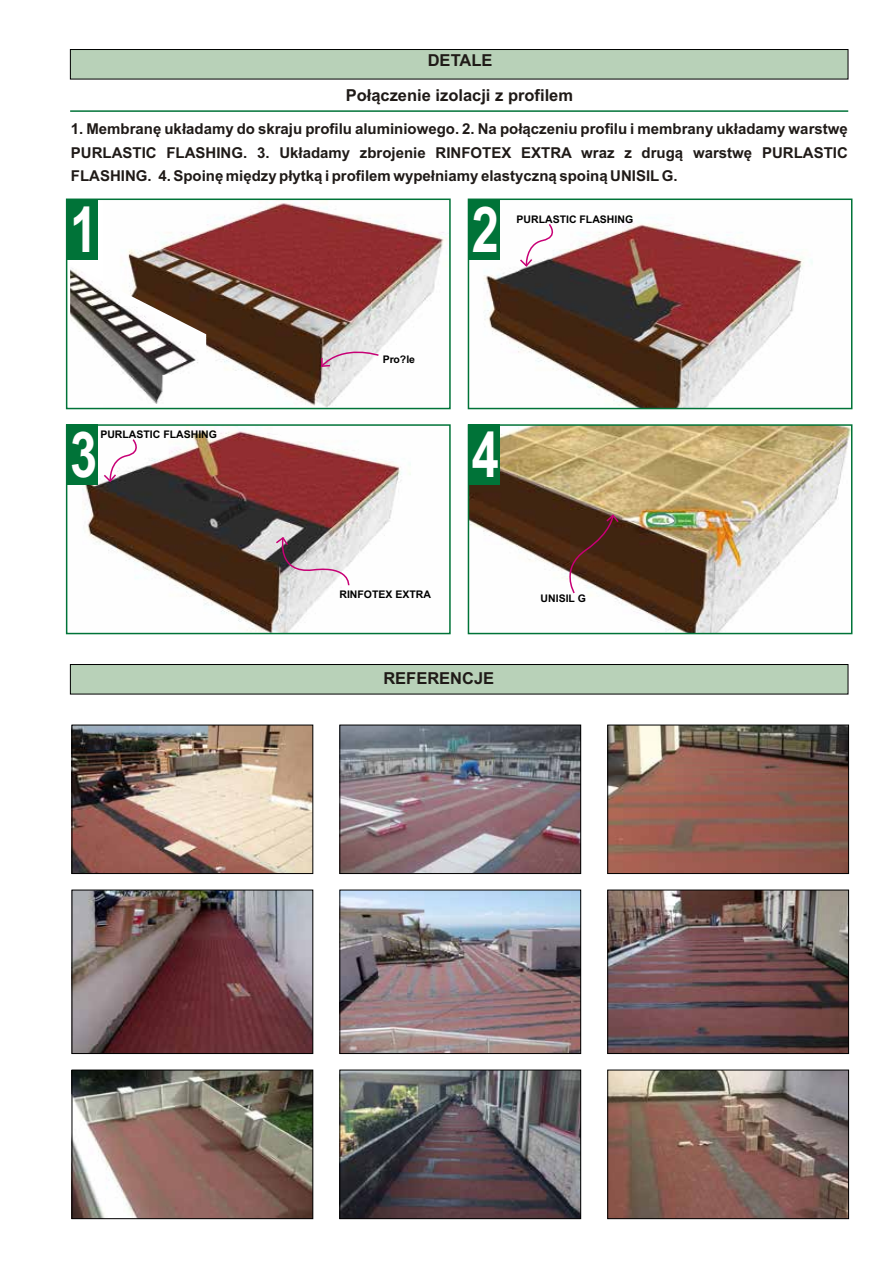
<style>
.page{position:relative;width:894px;height:1263px;background:#fff}
.page>*{position:absolute;margin:0;border:0;box-sizing:border-box;transform-origin:0 0}
.t1{font:700 63.3px "Arial";color:#fff;scale:.77 1}
.t2{font:700 16.5px/35px "Arial";color:#1f1a17;text-align:center}
.t3{font:700 15px/23.2px "Arial";color:#1f1a17;text-align:justify}
.t4{font:700 10.5px "Arial";color:#000}
</style>
<div class="page">
<img style="left:128px;top:203px;width:320px;height:203px">
<div style="left:66px;top:199px;width:385px;height:210px;border:2px solid #007338"></div>
<img style="left:82px;top:429px;width:329px;height:202px">
<div style="left:66px;top:424px;width:385px;height:210px;border:2px solid #007338"></div>
<img style="left:484px;top:222px;width:329px;height:184px">
<div style="left:468px;top:199px;width:385px;height:210px;border:2px solid #007338"></div>
<img style="left:471px;top:427px;width:379px;height:204px">
<div style="left:468px;top:424px;width:385px;height:210px;border:2px solid #007338"></div>
<svg style="left:70px;top:49px;width:778px;height:31px;background:#acc3ac"></svg>
<hr style="left:70px;top:110px;width:778px;height:2px;background:#007338">
<div style="left:66px;top:199px;width:32px;height:61px;background:#007338"></div>
<div style="left:66px;top:424px;width:32px;height:61px;background:#007338"></div>
<div style="left:468px;top:199px;width:32px;height:61px;background:#007338"></div>
<svg style="left:518px;top:223px;width:41px;height:45px"></svg>
<svg style="left:70px;top:664px;width:778px;height:31px;background:#acc3ac"></svg>
<img style="left:74px;top:727px;width:237px;height:145px">
<div style="left:72px;top:725px;width:241px;height:149px;border:1px solid #000"></div>
<img style="left:74px;top:892px;width:237px;height:160px">
<div style="left:72px;top:890px;width:241px;height:164px;border:1px solid #000"></div>
<img style="left:74px;top:1072px;width:237px;height:145px">
<div style="left:72px;top:1070px;width:241px;height:149px;border:1px solid #000"></div>
<img style="left:341px;top:727px;width:238px;height:145px">
<div style="left:339px;top:725px;width:242px;height:149px;border:1px solid #000"></div>
<img style="left:341px;top:892px;width:238px;height:160px">
<div style="left:339px;top:890px;width:242px;height:164px;border:1px solid #000"></div>
<img style="left:341px;top:1072px;width:238px;height:145px">
<div style="left:339px;top:1070px;width:242px;height:149px;border:1px solid #000"></div>
<img style="left:609px;top:727px;width:238px;height:145px">
<div style="left:607px;top:725px;width:242px;height:149px;border:1px solid #000"></div>
<img style="left:609px;top:892px;width:238px;height:160px">
<div style="left:607px;top:890px;width:242px;height:164px;border:1px solid #000"></div>
<img style="left:609px;top:1072px;width:238px;height:145px">
<div style="left:607px;top:1070px;width:242px;height:149px;border:1px solid #000"></div>
<img style="left:70px;top:265px;width:136px;height:139px">
<svg style="left:320px;top:344px;width:60px;height:24px"></svg>
<svg style="left:102px;top:438px;width:41px;height:45px"></svg>
<svg style="left:274px;top:536px;width:76px;height:51px;background:#b7adb2"></svg>
<div style="left:468px;top:424px;width:32px;height:61px;background:#007338"></div>
<svg style="left:560px;top:513px;width:60px;height:81px;background:#634335"></svg>
<p class="t2" style="left:346px;top:45px;width:229px">DETALE<br>Po³¹czenie izolacji z profilem</p>
<p class="t3" style="left:71px;top:119px;width:778px">1. Membranê uk³adamy do skraju profilu aluminiowego. 2. Na po³¹czeniu profilu i membrany uk³adamy warstwê PURLASTIC FLASHING. 3. Uk³adamy zbrojenie RINFOTEX EXTRA wraz z drug¹ warstwê PURLASTIC FLASHING. 4. Spoinê miêdzy p³ytk¹ i profilem wype³niamy elastyczn¹ spoin¹ UNISIL G.</p>
<h1 class="t1" style="left:70px;top:206px;width:37px">1</h1>
<p class="t4" style="left:100px;top:430px;width:118px">PURLASTIC FLASHING</p>
<h1 class="t1" style="left:70px;top:431px;width:37px">3</h1>
<p class="t4" style="left:383px;top:356px;width:34px">Pro?le</p>
<h1 class="t1" style="left:472px;top:206px;width:37px">2</h1>
<p class="t4" style="left:517px;top:215px;width:118px">PURLASTIC FLASHING</p>
<h1 class="t1" style="left:472px;top:431px;width:37px">4</h1>
<p class="t4" style="left:339px;top:590px;width:93px">RINFOTEX EXTRA</p>
<p class="t4" style="left:541px;top:595px;width:47px">UNISIL G</p>
<p class="t2" style="left:383px;top:662px;width:112px">REFERENCJE</p>
</div>
